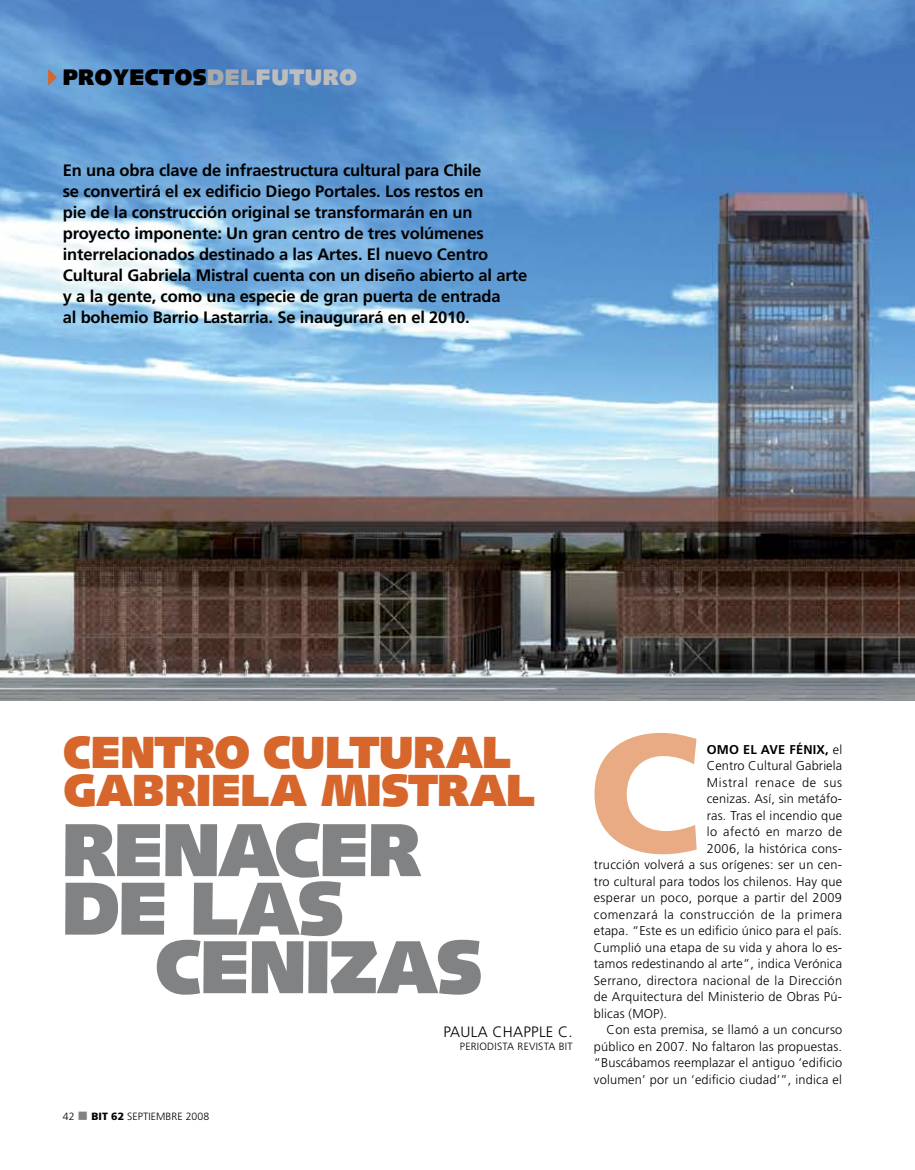
<style>
.page{position:relative;width:915px;height:1170px;background:#fff}
.page>*{position:absolute;margin:0;border:0;box-sizing:border-box;transform-origin:0 0}
.t1{font:900 168px "Frutiger";color:#e8ab83}
.t2{font:900 75px/58.5px "Syntax";letter-spacing:-.025em;color:#808284}
.t3{font:900 45px/37.5px "Syntax";letter-spacing:-.015em;color:#d6662b}
.t4{font:900 22.5px "Syntax";letter-spacing:.02em;color:#000}
.t5{font:700 16.5px/21px "Frutiger";letter-spacing:-.01em;color:#000}
.t6{font:300 15px "Frutiger";letter-spacing:.02em;color:#000}
.t7{font:300 12.75px "Frutiger";letter-spacing:.015em;color:#000}
.t8{font:300 12.75px "Frutiger";letter-spacing:.04em;color:#000}
.t9{font:700 12.75px "Frutiger";letter-spacing:.015em;color:#000}
.t10{font:300 10.5px "Frutiger";letter-spacing:.005em;color:#000}
.s1{color:#a7a9ac}
.s2{color:#bcbdbf}
.s3{color:#808284}
.s4{font-weight:900}
.s5{font-weight:300}
</style>
<div class="page">
<img style="left:0;top:0;width:914px;height:700px">
<svg style="left:48px;top:69px;width:9px;height:17px"></svg>
<h3 class="t4" style="left:63px;top:64px;width:296px">PROYECTOS<span class="s1">DEL</span><span class="s2">FUTURO</span></h3>
<p class="t5" style="left:63px;top:159px;width:465px">En una obra clave de infraestructura cultural para Chile<br>se convertirá el ex edificio Diego Portales. Los restos en<br>pie de la construcción original se transformarán en un proyecto imponente: Un gran centro de tres volúmenes interrelacionados destinado a las Artes. El nuevo Centro Cultural Gabriela Mistral cuenta con un diseño abierto al arte y a la gente, como una especie de gran puerta de entrada<br>al bohemio Barrio Lastarria. Se inaugurará en el 2010.</p>
<h3 class="t3" style="left:64px;top:734px;width:473px">CENTRO CULTURAL<br>GABRIELA MISTRAL</h3>
<h2 class="t2" style="left:62px;top:821px;width:361px">RENACER</h2>
<h2 class="t2" style="left:156px;top:879px;width:327px;text-indent:-94px">DE LAS<br>CENIZAS</h2>
<p class="t10" style="left:63px;top:1109px;width:148px">42 <span class="s3">■</span> <span class="s4">BIT 62</span> septiembre 2008</p>
<p class="t6" style="left:443px;top:1022px;width:131px">Paula Chapple C.</p>
<p class="t10" style="left:460px;top:1040px;width:114px">Periodista Revista BiT</p>
<h1 class="t1" style="left:587px;top:691px;width:114px">C</h1>
<p class="t9" style="left:706px;top:741px;width:137px">omo el Ave Fénix, <span class="s5">el</span></p>
<p class="t7" style="left:706px;top:758px;width:137px">Centro Cultural Gabriela</p>
<p class="t7" style="left:706px;top:774px;width:137px">M istral renace de sus</p>
<p class="t7" style="left:706px;top:791px;width:137px">cenizas. Así, sin metáfo-</p>
<p class="t7" style="left:706px;top:807px;width:137px">ras. Tras el incendio que</p>
<p class="t7" style="left:706px;top:824px;width:137px">lo afectó en marzo de</p>
<p class="t7" style="left:706px;top:840px;width:137px">2006, la histórica cons-</p>
<p class="t7" style="left:593px;top:857px;width:250px">trucción volverá a sus orígenes: ser un cen-</p>
<p class="t7" style="left:593px;top:873px;width:250px">tro cultural para todos los chilenos. Hay que</p>
<p class="t7" style="left:593px;top:890px;width:249px">esperar un poco, porque a partir del 2009</p>
<p class="t8" style="left:593px;top:906px;width:250px">comenzará la construcción de la primera</p>
<p class="t7" style="left:593px;top:923px;width:250px">etapa. “Este es un edificio único para el país.</p>
<p class="t7" style="left:593px;top:939px;width:250px">Cumplió una etapa de su vida y ahora lo es-</p>
<p class="t7" style="left:593px;top:956px;width:250px">tamos redestinando al arte”, indica Verónica</p>
<p class="t7" style="left:593px;top:972px;width:250px">Serrano, directora nacional de la Dirección</p>
<p class="t7" style="left:593px;top:989px;width:250px">de Arquitectura del M inisterio de Obras Pú-</p>
<p class="t7" style="left:593px;top:1005px;width:49px">blicas (MOP</p>
<p class="t7" style="left:659px;top:1005px;width:9px">).</p>
<p class="t7" style="left:606px;top:1022px;width:237px">Con esta premisa, se llamó a un concurso</p>
<p class="t7" style="left:593px;top:1038px;width:250px">público en 2007. No faltaron las propuestas.</p>
<p class="t7" style="left:593px;top:1055px;width:250px">“Buscábamos reemplazar el antiguo ‘edificio</p>
<p class="t7" style="left:593px;top:1071px;width:249px">volumen’ por un ‘edificio ciudad’”, indica el</p>
</div>
